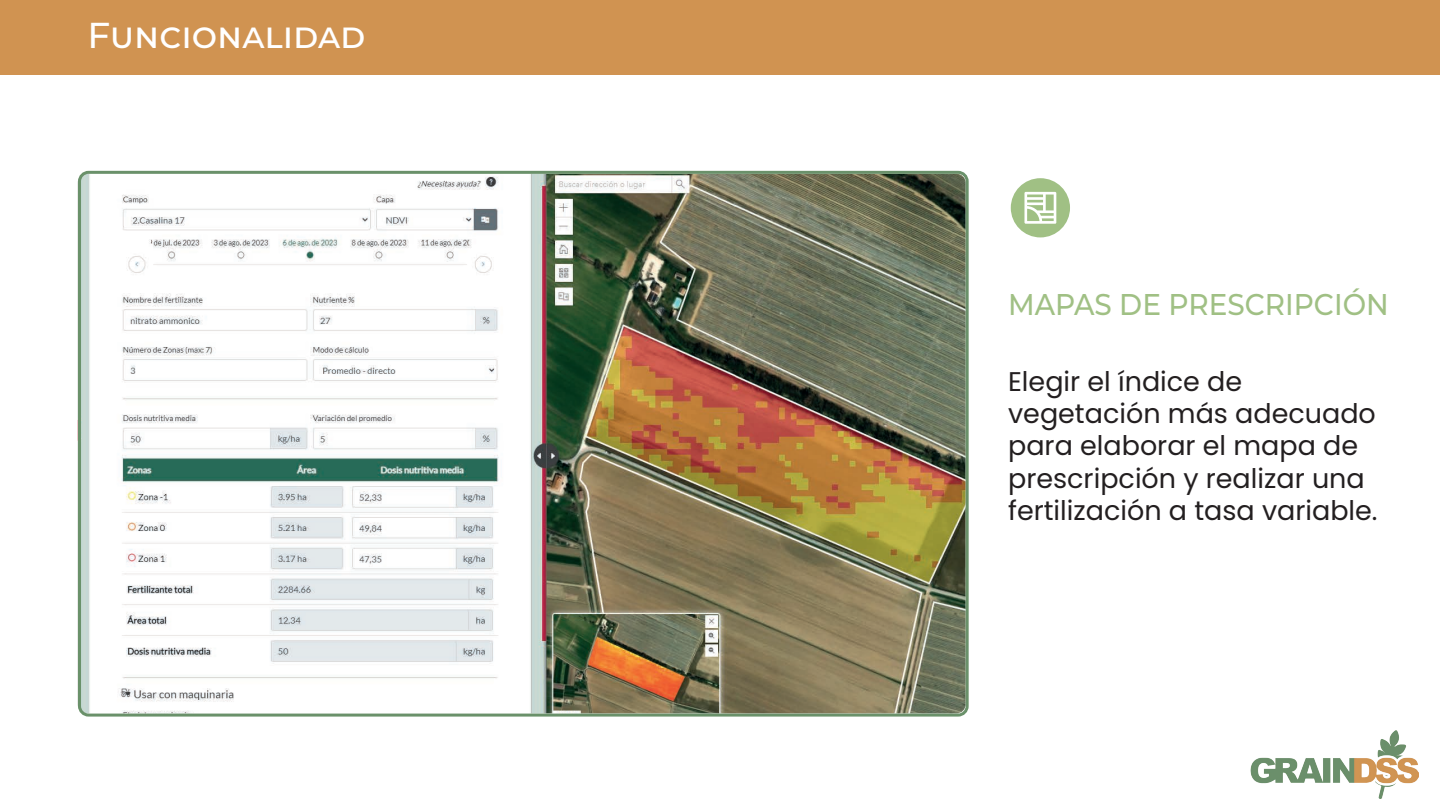
<style>
.page{position:relative;width:1440px;height:810px;background:#fff}
.page>*{position:absolute;margin:0;border:0;box-sizing:border-box;transform-origin:0 0}
.t1{font:500 36px "Montserrat";color:#fff}
.t2{font:500 30px "Montserrat";color:#a0c084;scale:.93 1}
.t3{font:27px/32.4px "Poppins";color:#231f20}
</style>
<div class="page">
<div style="left:1011px;top:178px;width:59px;height:59px;background:#a0c084;border-radius:50%"></div>
<svg style="left:1024px;top:192px;width:32px;height:32px"></svg>
<img style="left:82px;top:175px;width:883px;height:538px">
<div style="left:78px;top:171px;width:891px;height:546px;border:3px solid #6a916a;border-radius:9px"></div>
<div style="left:0;top:0;width:1440px;height:75px;background:#d09351"></div>
<img style="left:1250px;top:730px;width:169px;height:68px">
<h1 class="t1" style="left:88px;top:10px;width:279px">Funcionalidad</h1>
<p class="t2" style="left:1008px;top:283px;width:411px">MAPAS DE PRESCRIPCIÓN</p>
<p class="t3" style="left:1008px;top:365px;width:371px">Elegir el índice de vegetación más adecuado para elaborar el mapa de prescripción y realizar una fertilización a tasa variable.</p>
</div>
